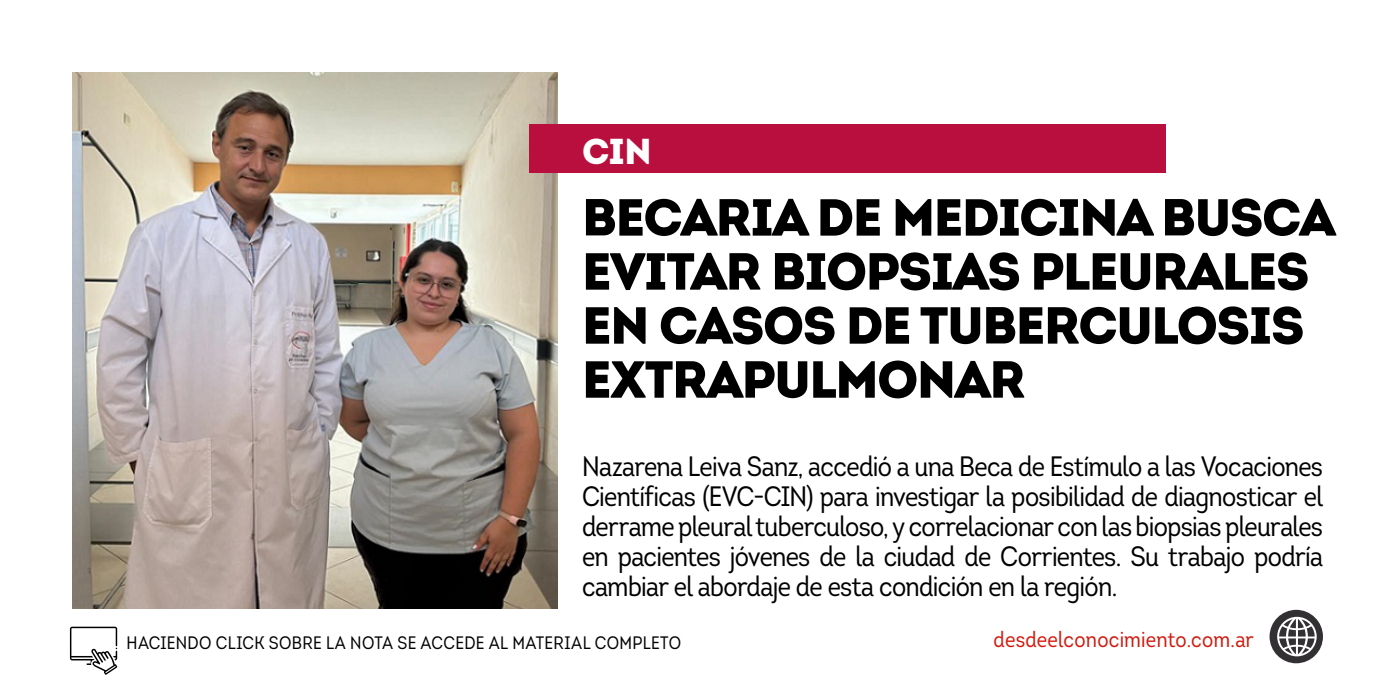
<style>
.page{position:relative;width:1395px;height:681px;background:#fff}
.page>*{position:absolute;margin:0;border:0;box-sizing:border-box;transform-origin:0 0}
.t1{font:900 52px/54px "Intro";letter-spacing:-.03em;color:#000}
.t2{font:900 36px "Intro";color:#fff}
.t3{font:28px/30px "Intro Cond";letter-spacing:-.025em;color:#000;text-align:justify}
.t4{font:22px "Intro Cond";letter-spacing:.01em;color:#d1190d}
.t5{font:18px "Intro Cond";letter-spacing:.02em;color:#000}
</style>
<div class="page">
<svg style="left:70px;top:626px;width:47px;height:48px"></svg>
<img style="left:72px;top:72px;width:486px;height:536px">
<div style="left:529px;top:125px;width:636px;height:48px;background:#b90f3e"></div>
<div style="left:1269px;top:609px;width:54px;height:54px;background:#333033;border-radius:50%"></div>
<svg style="left:1277px;top:616px;width:39px;height:40px"></svg>
<p class="t2" style="left:582px;top:127px;width:71px">CIN</p>
<h1 class="t1" style="left:582px;top:189px;width:755px">BECARIA DE MEDICINA BUSCA<br>EVITAR BIOPSIAS PLEURALES<br>EN CASOS DE TUBERCULOSIS<br>EXTRAPULMONAR</h1>
<p class="t3" style="left:582px;top:451px;width:742px">Nazarena Leiva Sanz, accedió a una Beca de Estímulo a las Vocaciones Científicas (EVC-CIN) para investigar la posibilidad de diagnosticar el derrame pleural tuberculoso, y correlacionar con las biopsias pleurales en pacientes jóvenes de la ciudad de Corrientes. Su trabajo podría cambiar el abordaje de esta condición en la región.</p>
<p class="t5" style="left:127px;top:631px;width:556px">HACIENDO CLICK SOBRE LA NOTA SE ACCEDE AL MATERIAL COMPLETO</p>
<p class="t4" style="left:993px;top:625px;width:262px">desdeelconocimiento.com.ar</p>
</div>
